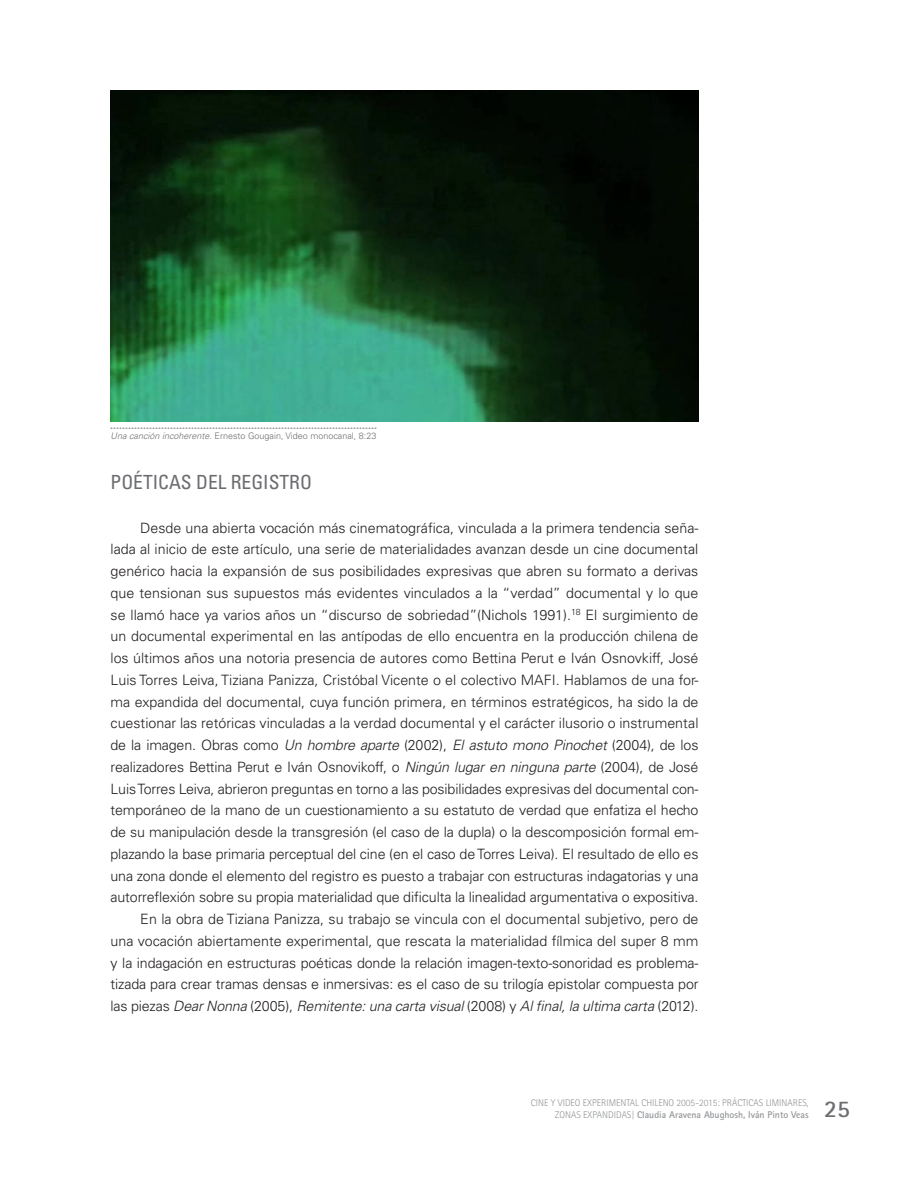
<style>
.page{position:relative;width:918px;height:1188px;background:#fff}
.page>*{position:absolute;margin:0;border:0;box-sizing:border-box;transform-origin:0 0}
.t1{font:700 24px "Rotis Sans Serif Std";color:#6c6d70}
.ARTICULO_Subtitulo{font:condensed 19.5px "Univers LT Std";color:#6c6d70}
.ARTICULO_CUERPO{font:300 14.25px/21.8px "Univers LT Std";letter-spacing:-.01em;color:#231f20;text-align:justify}
.Titulo_ARTICULO_OPC{font:300 9.75px/11.7px "Rotis Sans Serif Std";color:#939598;text-align:right}
._000_FICHA_IZQ{font:300 9px "Univers LT Std";color:#6c6d70}
.s1{font-style:italic}
.s2{font-weight:700}
</style>
<div class="page">
<img style="left:111px;top:90px;width:587px;height:331px">
<svg style="left:111px;top:428px;width:265px;height:1px"></svg>
<p class="_000_FICHA_IZQ" style="left:111px;top:431px;width:267px"><span class="s1">Una canción incoherente</span>. Ernesto Gougain, Video monocanal, 8:23</p>
<p class="ARTICULO_Subtitulo" style="left:111px;top:470px;width:203px">POÉTICAS DEL REGISTRO</p>
<p class="ARTICULO_CUERPO" style="left:111px;top:517px;width:589px;text-indent:30px">Desde una abierta vocación más cinematográfica, vinculada a la primera tendencia seña&shy;lada al inicio de este artículo, una serie de materialidades avanzan desde un cine documental genérico hacia la expansión de sus posibilidades expresivas que abren su formato a derivas que tensionan sus supuestos más evidentes vinculados a la “verdad” documental y lo que se llamó hace ya varios años un “discurso de sobriedad”(Nichols 1991).<sup>18</sup> El surgimiento de un documental experimental en las antípodas de ello encuentra en la producción chilena de los últimos años una notoria presencia de autores como Bettina Perut e Iván Osnovkiff, José Luis Torres Leiva, Tiziana Panizza, Cristóbal Vicente o el colectivo MAFI. Hablamos de una for&shy;ma expandida del documental, cuya función primera, en términos estratégicos, ha sido la de cuestionar las retóricas vinculadas a la verdad documental y el carácter ilusorio o instrumental de la imagen. Obras como <span class="s1">Un hombre aparte</span> (2002), <span class="s1">El astuto mono Pinochet</span> (2004), de los realizadores Bettina Perut e Iván Osnovikoff, o <span class="s1">Ningún lugar en ninguna parte</span> (2004), de José Luis Torres Leiva, abrieron preguntas en torno a las posibilidades expresivas del documental con&shy;temporáneo de la mano de un cuestionamiento a su estatuto de verdad que enfatiza el hecho de su manipulación desde la transgresión (el caso de la dupla) o la descomposición formal em&shy;plazando la base primaria perceptual del cine (en el caso de Torres Leiva). El resultado de ello es una zona donde el elemento del registro es puesto a trabajar con estructuras indagatorias y una autorreflexión sobre su propia materialidad que dificulta la linealidad argumentativa o expositiva.</p>
<p class="ARTICULO_CUERPO" style="left:111px;top:908px;width:590px;text-indent:30px">En la obra de Tiziana Panizza, su trabajo se vincula con el documental subjetivo, pero de una vocación abiertamente experimental, que rescata la materialidad fílmica del super 8 mm y la indagación en estructuras poéticas donde la relación imagen-texto-sonoridad es problema&shy;tizada para crear tramas densas e inmersivas: es el caso de su trilogía epistolar compuesta por las piezas <span class="s1">Dear Nonna</span> (2005), <span class="s1">Remitente: una carta visual</span> (2008) y <span class="s1">Al final, la ultima carta</span> (2012).</p>
<p class="Titulo_ARTICULO_OPC" style="left:531px;top:1097px;width:280px">CINE Y VIDEO EXPERIMENTAL CHILENO 2005-2015: PRÁCTICAS LIMINARES,<br>ZONAS EXPANDIDAS| <span class="s2">Claudia Aravena Abughosh, Iván Pinto Veas</span></p>
<h1 class="t1" style="left:824px;top:1094px;width:27px">25</h1>
</div>
